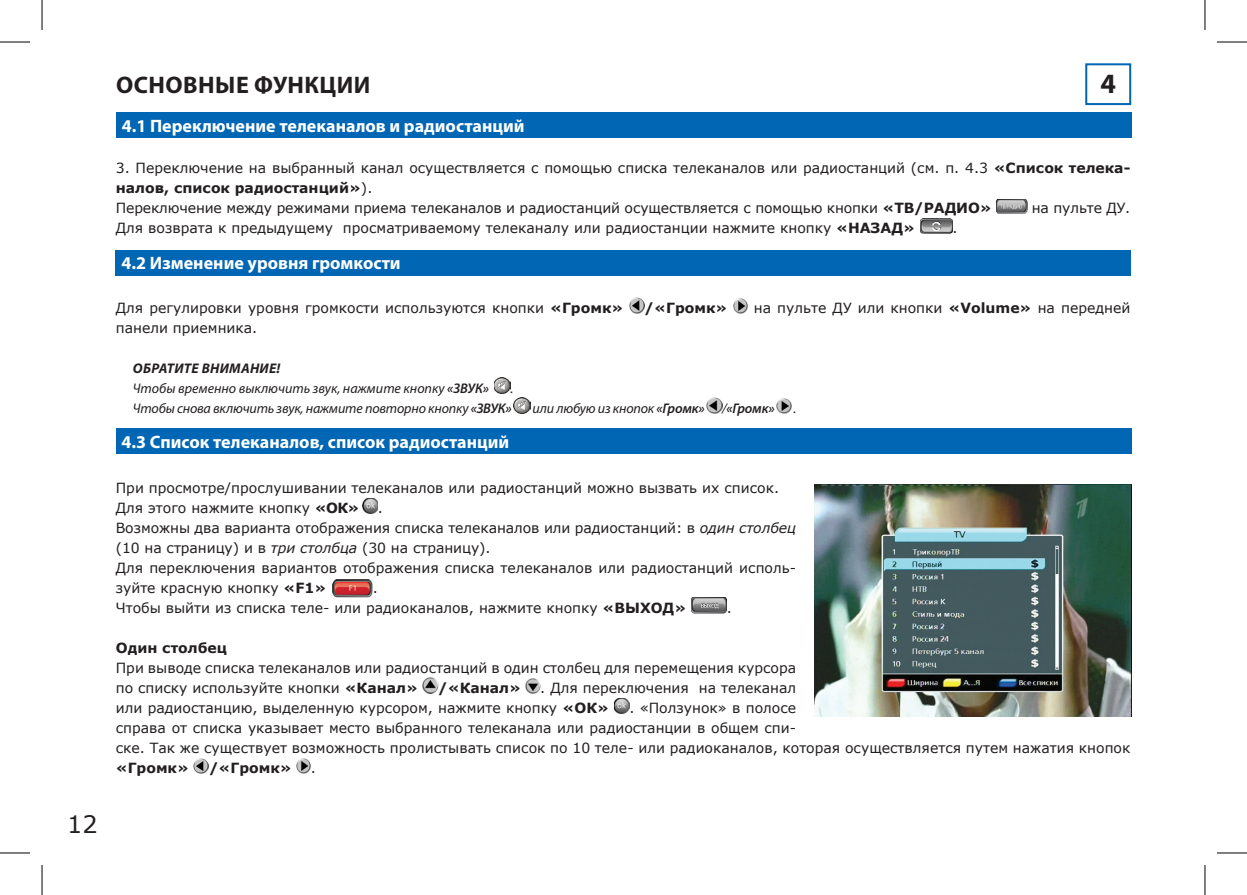
<style>
.page{position:relative;width:1247px;height:895px;background:#fff}
.page>*{position:absolute;margin:0;border:0;box-sizing:border-box;transform-origin:0 0}
.zag{font:700 28px "Myriad Pro";color:#231f20}
.zag-2{font:700 24px "Myriad Pro";letter-spacing:.02em;color:#231f20}
.t1{font:24px "Verdana";color:#231f20}
.podzag{font:700 18px "Myriad Pro";color:#fff}
.TXT{font:14px/20px "Verdana";color:#231f20}
.primichanie_txt{font:italic 14px "Myriad Pro";letter-spacing:-.01em;color:#231f20}
.TXT-2{font:700 14px "Verdana";color:#231f20}
.primichanie{font:italic 700 14px "Myriad Pro";letter-spacing:.02em;color:#231f20}
.TXT_bold{font:700 14px "Verdana";color:#231f20}
.s1{font-weight:700}
.s2{font-weight:600}
.s3{font-style:italic}
</style>
<div class="page">
<div style="left:116px;top:429px;width:1015px;height:25px;background:#0166b3"></div>
<div style="left:1085px;top:63px;width:46px;height:42px;border:2px solid #0166b3"></div>
<img style="left:996px;top:199px;width:31px;height:14px">
<img style="left:920px;top:219px;width:32px;height:14px">
<img style="left:629px;top:298px;width:15px;height:15px">
<img style="left:733px;top:299px;width:14px;height:14px">
<img style="left:494px;top:377px;width:16px;height:16px">
<img style="left:514px;top:397px;width:16px;height:16px">
<img style="left:706px;top:398px;width:16px;height:15px">
<img style="left:776px;top:399px;width:15px;height:14px">
<img style="left:363px;top:498px;width:15px;height:15px">
<img style="left:332px;top:580px;width:41px;height:18px">
<img style="left:691px;top:597px;width:35px;height:16px">
<img style="left:423px;top:678px;width:15px;height:15px">
<img style="left:526px;top:679px;width:14px;height:14px">
<img style="left:614px;top:698px;width:15px;height:15px">
<img style="left:194px;top:758px;width:15px;height:15px">
<img style="left:296px;top:759px;width:15px;height:14px">
<div style="left:116px;top:112px;width:1015px;height:26px;background:#0166b3"></div>
<div style="left:116px;top:250px;width:1014px;height:25px;background:#0166b3"></div>
<img style="left:814px;top:485px;width:317px;height:232px">
<hr style="left:0;top:42px;width:30px;height:1px;background:#000">
<hr style="left:1216px;top:42px;width:30px;height:1px;background:#000">
<hr style="left:0;top:852px;width:30px;height:1px;background:#000">
<hr style="left:1216px;top:852px;width:30px;height:1px;background:#000">
<hr style="left:42px;top:0;width:1px;height:30px;background:#000">
<hr style="left:42px;top:865px;width:1px;height:30px;background:#000">
<hr style="left:1204px;top:0;width:1px;height:30px;background:#000">
<hr style="left:1204px;top:865px;width:1px;height:30px;background:#000">
<p class="t1" style="left:67px;top:807px;width:32px">12</p>
<p class="zag-2" style="left:116px;top:69px;width:256px">ОСНОВНЫЕ ФУНКЦИИ</p>
<p class="podzag" style="left:122px;top:114px;width:404px">4.1 Переключение телеканалов и радиостанций</p>
<p class="zag" style="left:1100px;top:65px;width:17px">4</p>
<p class="TXT" style="left:116px;top:158px;width:1016px">3. Переключение на выбранный канал осуществляется с помощью списка телеканалов или радиостанций (см. п. 4.3 <span class="s1">«Список телека&shy;налов, список радиостанций»</span>).</p>
<p class="TXT" style="left:116px;top:198px;width:877px">Переключение между режимами приема телеканалов и радиостанций осуществляется с помощью кнопки <span class="s1">«ТВ/РАДИО»</span></p>
<p class="TXT" style="left:1031px;top:198px;width:100px">на пульте ДУ.</p>
<p class="TXT" style="left:116px;top:218px;width:800px">Для возврата к предыдущему просматриваемому телеканалу или радиостанции нажмите кнопку <span class="s1">«НАЗАД»</span></p>
<p class="TXT" style="left:952px;top:218px;width:7px">.</p>
<p class="podzag" style="left:121px;top:251px;width:281px">4.2 Изменение уровня громкости</p>
<p class="TXT" style="left:116px;top:298px;width:509px">Для регулировки уровня громкости используются кнопки <span class="s1">«Громк»</span></p>
<p class="TXT-2" style="left:644px;top:298px;width:84px">/«Громк»</p>
<p class="TXT" style="left:753px;top:298px;width:378px">на пульте ДУ или кнопки <span class="s1">«Volume»</span> на передней</p>
<p class="TXT" style="left:116px;top:318px;width:143px">панели приемника.</p>
<p class="primichanie" style="left:133px;top:359px;width:149px">ОБРАТИТЕ ВНИМАНИЕ!</p>
<p class="primichanie_txt" style="left:133px;top:380px;width:357px">Чтобы временно выключить звук, нажмите кнопку <span class="s2">«ЗВУК»</span></p>
<p class="primichanie_txt" style="left:510px;top:380px;width:4px">.</p>
<p class="primichanie_txt" style="left:133px;top:400px;width:380px">Чтобы снова включить звук, нажмите повторно кнопку <span class="s2">«ЗВУК»</span></p>
<p class="primichanie_txt" style="left:532px;top:400px;width:243px">или любую из кнопок <span class="s2">«Громк»</span> /<span class="s2">«Громк»</span></p>
<p class="primichanie_txt" style="left:793px;top:400px;width:4px">.</p>
<p class="podzag" style="left:121px;top:430px;width:389px">4.3 Список телеканалов, список радиостанций</p>
<p class="TXT" style="left:116px;top:478px;width:664px">При просмотре/прослушивании телеканалов или радиостанций можно вызвать их список.</p>
<p class="TXT" style="left:116px;top:498px;width:245px">Для этого нажмите кнопку <span class="s1">«ОК»</span></p>
<p class="TXT" style="left:378px;top:498px;width:7px">.</p>
<p class="TXT" style="left:116px;top:518px;width:682px">Возможны два варианта отображения списка телеканалов или радиостанций: в <span class="s3">один столбец </span>(10 на страницу) и в <span class="s3">три столбца</span> (30 на страницу).</p>
<p class="TXT" style="left:116px;top:558px;width:681px">Для переключения вариантов отображения списка телеканалов или радиостанций исполь&shy;зуйте красную кнопку <span class="s1">«F1»</span></p>
<p class="TXT" style="left:373px;top:578px;width:7px">.</p>
<p class="TXT" style="left:116px;top:598px;width:572px">Чтобы выйти из списка теле- или радиоканалов, нажмите кнопку <span class="s1">«ВЫХОД»</span></p>
<p class="TXT" style="left:726px;top:598px;width:7px">.</p>
<p class="TXT_bold" style="left:116px;top:638px;width:113px">Один столбец</p>
<p class="TXT" style="left:116px;top:658px;width:681px">При выводе списка телеканалов или радиостанций в один столбец для перемещения курсора по списку используйте кнопки <span class="s1">«Канал»</span></p>
<p class="TXT-2" style="left:438px;top:678px;width:84px">/«Канал»</p>
<p class="TXT" style="left:116px;top:678px;width:682px;text-indent:424px">. Для переключения на телеканал или радиостанцию, выделенную курсором, нажмите кнопку <span class="s1">«ОК»</span></p>
<p class="TXT" style="left:116px;top:698px;width:1015px;text-indent:513px">. «Ползунок» в полосе<br>справа от списка указывает место выбранного телеканала или радиостанции в общем спи-<br>ске. Так же существует возможность пролистывать список по 10 теле- или радиоканалов, которая осуществляется путем нажатия кнопок <span class="s1">«Громк»</span></p>
<p class="TXT-2" style="left:209px;top:758px;width:84px">/«Громк»</p>
<p class="TXT" style="left:311px;top:758px;width:7px">.</p>
</div>
